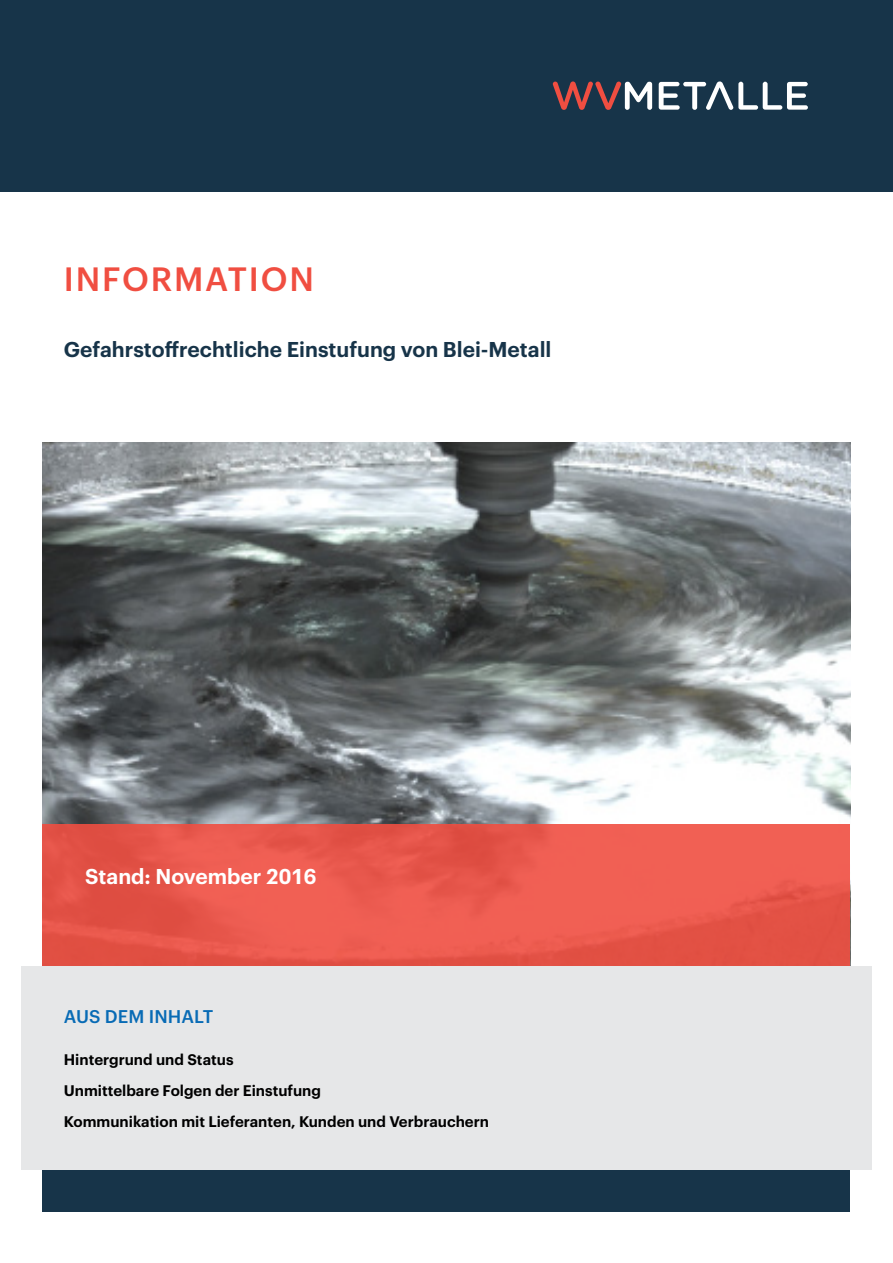
<style>
.page{position:relative;width:893px;height:1263px;background:#fff}
.page>*{position:absolute;margin:0;border:0;box-sizing:border-box;transform-origin:0 0}
.t1{font:500 33px "Graphik";letter-spacing:.055em;color:#f04e41}
.t2{font:600 21px "Graphik";color:#173449}
.t3{font:600 21px "Graphik";color:#fff}
.t4{font:500 18px "Graphik";letter-spacing:.005em;color:#086bb5}
.t5{font:600 15px/30.8px "Graphik";color:#000}
</style>
<div class="page">
<img style="left:43px;top:442px;width:807px;height:382px">
<div style="left:0;top:0;width:893px;height:191px;background:#173449"></div>
<svg style="left:553px;top:81px;width:255px;height:29px"></svg>
<div style="left:43px;top:1169px;width:807px;height:43px;background:#173449"></div>
<div style="left:43px;top:824px;width:807px;height:345px;background:linear-gradient(to right,#e6554a,#ed5c50)"></div>
<div style="left:21px;top:966px;width:851px;height:203px;background:#e6e7e8"></div>
<h1 class="t1" style="left:64px;top:254px;width:252px">INFORMATION</h1>
<h2 class="t2" style="left:64px;top:334px;width:489px">Gefahrstoffrechtliche Einstufung von Blei-Metall</h2>
<h2 class="t3" style="left:85px;top:860px;width:233px">Stand: November 2016</h2>
<p class="t4" style="left:64px;top:1003px;width:151px">AUS DEM INHALT</p>
<p class="t5" style="left:64px;top:1043px;width:427px">Hintergrund und Status<br>Unmittelbare Folgen der Einstufung<br>Kommunikation mit Lieferanten, Kunden und Verbrauchern</p>
</div>
